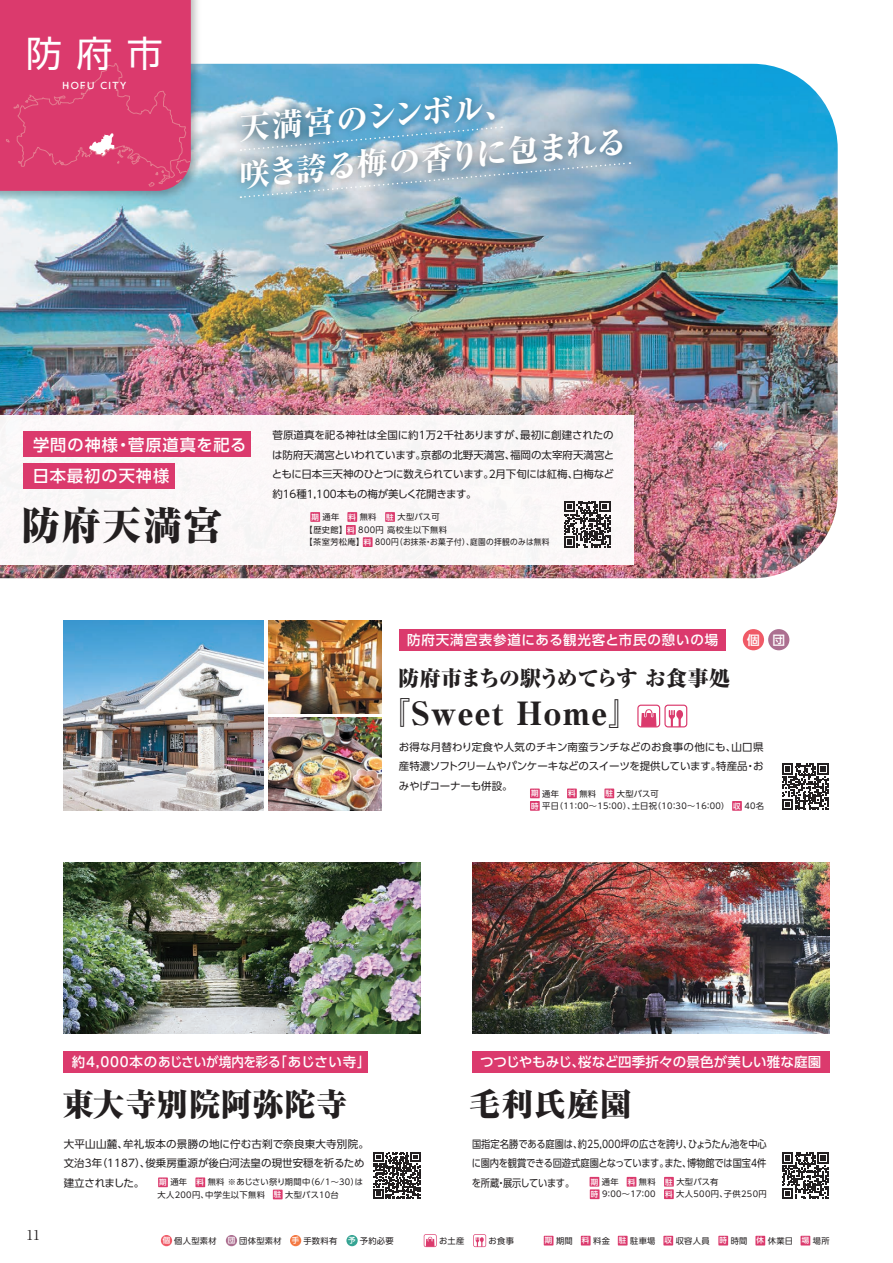
<style>
.page{position:relative;width:893px;height:1263px;background:#fff}
.page>*{position:absolute;margin:0;border:0;box-sizing:border-box;transform-origin:0 0}
.t1{font:800 expanded 39px "Ryumin Pr 6";letter-spacing:.04em;color:#231f20}
.t2{font:36px "UD Shin Go Pr 6";color:#fff}
.t3{font:800 expanded 31.5px "Ryumin Pr 6";letter-spacing:.04em;color:#231f20}
.t4{font:800 expanded 31.5px "Ryumin Pr 6";letter-spacing:.01em;color:#231f20}
.t5{font:800 31.35px/46.3px "Ryumin Pr 6";color:#fff}
.t6{font:800 expanded 21px "Ryumin Pr 6";letter-spacing:-.025em;color:#231f20}
.t7{font:500 16.2px/31.7px "UD Shin Go Pr 6";letter-spacing:.06em;color:#fff}
.t8{font:500 13.5px "UD Shin Go Pr 6";letter-spacing:.015em;color:#fff}
.t9{font:500 13.5px "UD Shin Go Pr 6";letter-spacing:.06em;color:#fff}
.t10{font:700 13.5px "A1 Mincho Std";color:#231f20}
.t11{font:500 12.75px "UD Shin Go Pr 6";color:#fff}
.t12{font:10.5px/19.5px "UD Shin Go Pr 6";letter-spacing:-.01em;color:#231f20;text-align:justify}
.t13{font:10.5px/19.5px "UD Shin Go Pr 6";letter-spacing:-.01em;color:#231f20;text-align:justify;scale:.88 1}
.t14{font:500 9px "UD Shin Go Pr 6";letter-spacing:.16em;color:#fff}
.t15{font:8.25px/12.3px "UD Shin Go Pr 6";letter-spacing:.04em;color:#231f20}
.s1{font-weight:500;font-size:7.5px;color:#fff}
</style>
<div class="page">
<img style="left:64px;top:862px;width:356px;height:172px">
<img style="left:472px;top:862px;width:357px;height:172px">
<img style="left:64px;top:621px;width:200px;height:190px">
<img style="left:0;top:64px;width:838px;height:514px">
<img style="left:268px;top:621px;width:114px;height:93px">
<img style="left:268px;top:718px;width:114px;height:93px">
<div style="left:544px;top:1236px;width:9px;height:9px;background:#db3a6d"></div>
<div style="left:581px;top:1236px;width:10px;height:9px;background:#db3a6d"></div>
<div style="left:618px;top:1236px;width:10px;height:9px;background:#db3a6d"></div>
<div style="left:663px;top:1236px;width:10px;height:9px;background:#db3a6d"></div>
<div style="left:718px;top:1236px;width:10px;height:9px;background:#db3a6d"></div>
<div style="left:755px;top:1236px;width:10px;height:9px;background:#db3a6d"></div>
<div style="left:800px;top:1236px;width:10px;height:9px;background:#db3a6d"></div>
<div style="left:161px;top:1235px;width:11px;height:11px;background:#f05a67;border-radius:50%"></div>
<div style="left:226px;top:1235px;width:11px;height:11px;background:#ac6f90;border-radius:50%"></div>
<div style="left:290px;top:1235px;width:11px;height:11px;background:#f47943;border-radius:50%"></div>
<div style="left:346px;top:1235px;width:12px;height:11px;background:#35a493;border-radius:50%"></div>
<svg style="left:473px;top:1234px;width:13px;height:13px"></svg>
<svg style="left:424px;top:1234px;width:13px;height:13px"></svg>
<svg style="left:782px;top:763px;width:47px;height:47px"></svg>
<img style="left:0;top:0;width:205px;height:205px">
<div style="left:0;top:0;width:191px;height:191px;background:#db3a6d"></div>
<div style="left:64px;top:1051px;width:304px;height:22px;background:#db3a6d"></div>
<div style="left:399px;top:629px;width:327px;height:21px;background:#db3a6d"></div>
<svg style="left:782px;top:1152px;width:47px;height:47px"></svg>
<div style="left:0;top:415px;width:633px;height:149px;background:#fbf7f8"></div>
<div style="left:23px;top:431px;width:228px;height:26px;background:#db3a6d"></div>
<div style="left:23px;top:463px;width:152px;height:26px;background:#db3a6d"></div>
<img style="left:226px;top:66px;width:417px;height:145px">
<svg style="left:240px;top:126px;width:262px;height:25px;background:#84b0c9"></svg>
<svg style="left:240px;top:162px;width:390px;height:36px;background:#97b4c6"></svg>
<div style="left:158px;top:1177px;width:10px;height:10px;background:#db3a6d"></div>
<div style="left:195px;top:1177px;width:10px;height:10px;background:#db3a6d"></div>
<div style="left:273px;top:1189px;width:10px;height:10px;background:#db3a6d"></div>
<div style="left:310px;top:512px;width:10px;height:10px;background:#db3a6d"></div>
<div style="left:347px;top:512px;width:10px;height:10px;background:#db3a6d"></div>
<div style="left:346px;top:525px;width:10px;height:10px;background:#db3a6d"></div>
<div style="left:385px;top:512px;width:10px;height:10px;background:#db3a6d"></div>
<div style="left:363px;top:537px;width:10px;height:10px;background:#db3a6d"></div>
<div style="left:530px;top:788px;width:10px;height:10px;background:#db3a6d"></div>
<div style="left:567px;top:788px;width:10px;height:10px;background:#db3a6d"></div>
<div style="left:604px;top:788px;width:10px;height:10px;background:#db3a6d"></div>
<div style="left:732px;top:801px;width:10px;height:10px;background:#db3a6d"></div>
<div style="left:530px;top:801px;width:10px;height:10px;background:#db3a6d"></div>
<div style="left:743px;top:629px;width:21px;height:21px;background:#f05a67;border-radius:50%"></div>
<div style="left:768px;top:629px;width:21px;height:21px;background:#ac6f90;border-radius:50%"></div>
<svg style="left:637px;top:705px;width:50px;height:22px"></svg>
<svg style="left:564px;top:501px;width:46px;height:47px"></svg>
<div style="left:472px;top:1051px;width:357px;height:22px;background:#db3a6d"></div>
<svg style="left:374px;top:1152px;width:46px;height:47px"></svg>
<div style="left:590px;top:1177px;width:9px;height:9px;background:#db3a6d"></div>
<div style="left:627px;top:1177px;width:9px;height:9px;background:#db3a6d"></div>
<div style="left:664px;top:1189px;width:10px;height:10px;background:#db3a6d"></div>
<div style="left:664px;top:1177px;width:10px;height:9px;background:#db3a6d"></div>
<div style="left:590px;top:1189px;width:9px;height:10px;background:#db3a6d"></div>
<h2 class="t2" style="left:26px;top:24px;width:138px">防府市</h2>
<p class="t14" style="left:63px;top:78px;width:65px">HOFU CITY</p>
<h3 class="t5" style="left:232px;top:105px;width:391px;rotate:-5deg">天満宮のシンボル、<br>咲き誇る梅の香りに包まれる</h3>
<h3 class="t7" style="left:33px;top:428px;width:215px">学問の神様・菅原道真を祀る日本最初の天神様</h3>
<h1 class="t1" style="left:21px;top:495px;width:203px">防府天満宮</h1>
<p class="t12" style="left:272px;top:425px;width:344px">菅原道真を祀る神社は全国に約1万2千社ありますが、最初に創建されたのは防府天満宮といわれています。京都の北野天満宮、福岡の太宰府天満宮とともに日本三天神のひとつに数えられています。2月下旬には紅梅、白梅など約16種1,100本もの梅が美しく花開きます。</p>
<p class="t15" style="left:386px;top:510px;width:55px"><span class="s1">駐</span>大型バス可</p>
<p class="t15" style="left:305px;top:536px;width:247px">【茶室芳松庵】<span class="s1">料</span> 800円（お抹茶・お菓子付）、庭園の拝観のみは無料</p>
<p class="t15" style="left:305px;top:510px;width:144px;line-height:12.9px;text-indent:7px"><span class="s1">期</span>通年 <span class="s1">料</span>無料<br>【歴史館】<span class="s1">料</span> 800円 高校生以下無料</p>
<p class="t9" style="left:407px;top:629px;width:313px">防府天満宮表参道にある観光客と市民の憩いの場</p>
<h3 class="t6" style="left:398px;top:661px;width:333px">防府市まちの駅うめてらす お食事処</h3>
<h3 class="t3" style="left:379px;top:688px;width:263px">『Sweet Home』</h3>
<p class="t11" style="left:747px;top:630px;width:40px">個 団</p>
<p class="t12" style="left:399px;top:736px;width:366px">お得な月替わり定食や人気のチキン南蛮ランチなどのお食事の他にも、山口県産特濃ソフトクリームやパンケーキなどのスイーツを提供しています。特産品・おみやげコーナーも併設。</p>
<p class="t15" style="left:531px;top:787px;width:235px"><span class="s1">期</span>通年 <span class="s1">料</span>無料 <span class="s1">駐</span>大型バス可<br><span class="s1">時</span>平日（11：00～15：00）、土日祝（10：30～16：00）<span class="s1">収</span> 40名</p>
<p class="t10" style="left:26px;top:1224px;width:15px">11</p>
<p class="t8" style="left:72px;top:1051px;width:300px">約4,000本のあじさいが境内を彩る「あじさい寺」</p>
<p class="t8" style="left:480px;top:1051px;width:343px">つつじやもみじ、桜など四季折々の景色が美しい雅な庭園</p>
<h3 class="t4" style="left:62px;top:1080px;width:287px">東大寺別院阿弥陀寺</h3>
<h3 class="t3" style="left:469px;top:1080px;width:164px">毛利氏庭園</h3>
<p class="t12" style="left:64px;top:1133px;width:307px;text-align:left">大平山山麓、牟礼坂本の景勝の地に佇む古刹で奈良東大寺別院。文治3年（1187）、俊乗房重源が後白河法皇の現世安穏を祈るため建立されました。</p>
<p class="t15" style="left:158px;top:1176px;width:207px"><span class="s1">期</span>通年 <span class="s1">料</span>無料 ※あじさい祭り期間中（6/1～30）は大人200円、中学生以下無料 <span class="s1">駐</span>大型バス10台</p>
<p class="t13" style="left:472px;top:1133px;width:337px">国指定名勝である庭園は、約25,000坪の広さを誇り、ひょうたん池を中心に園内を観賞できる回遊式庭園となっています。また、博物館では国宝4件を所蔵・展示しています。</p>
<p class="t15" style="left:665px;top:1175px;width:55px"><span class="s1">駐</span>大型バス有</p>
<p class="t15" style="left:591px;top:1175px;width:67px"><span class="s1">期</span>通年 <span class="s1">料</span>無料</p>
<p class="t15" style="left:591px;top:1188px;width:66px"><span class="s1">時</span> 9：00～17：00</p>
<p class="t15" style="left:665px;top:1188px;width:103px"><span class="s1">料</span>大人500円、子供250円</p>
<p class="t15" style="left:163px;top:1234px;width:56px"><span class="s1">個</span>個人型素材</p>
<p class="t15" style="left:228px;top:1234px;width:111px"><span class="s1">団</span>団体型素材 <span class="s1">手</span>手数料有</p>
<p class="t15" style="left:348px;top:1234px;width:47px"><span class="s1">予</span>予約必要</p>
<p class="t15" style="left:439px;top:1234px;width:27px">お土産</p>
<p class="t15" style="left:489px;top:1234px;width:27px">お食事</p>
<p class="t15" style="left:545px;top:1234px;width:286px"><span class="s1">期</span>期間 <span class="s1">料</span>料金 <span class="s1">駐</span>駐車場 <span class="s1">収</span>収容人員 <span class="s1">時</span>時間 <span class="s1">休</span>休業日 <span class="s1">場</span>場所</p>
</div>
